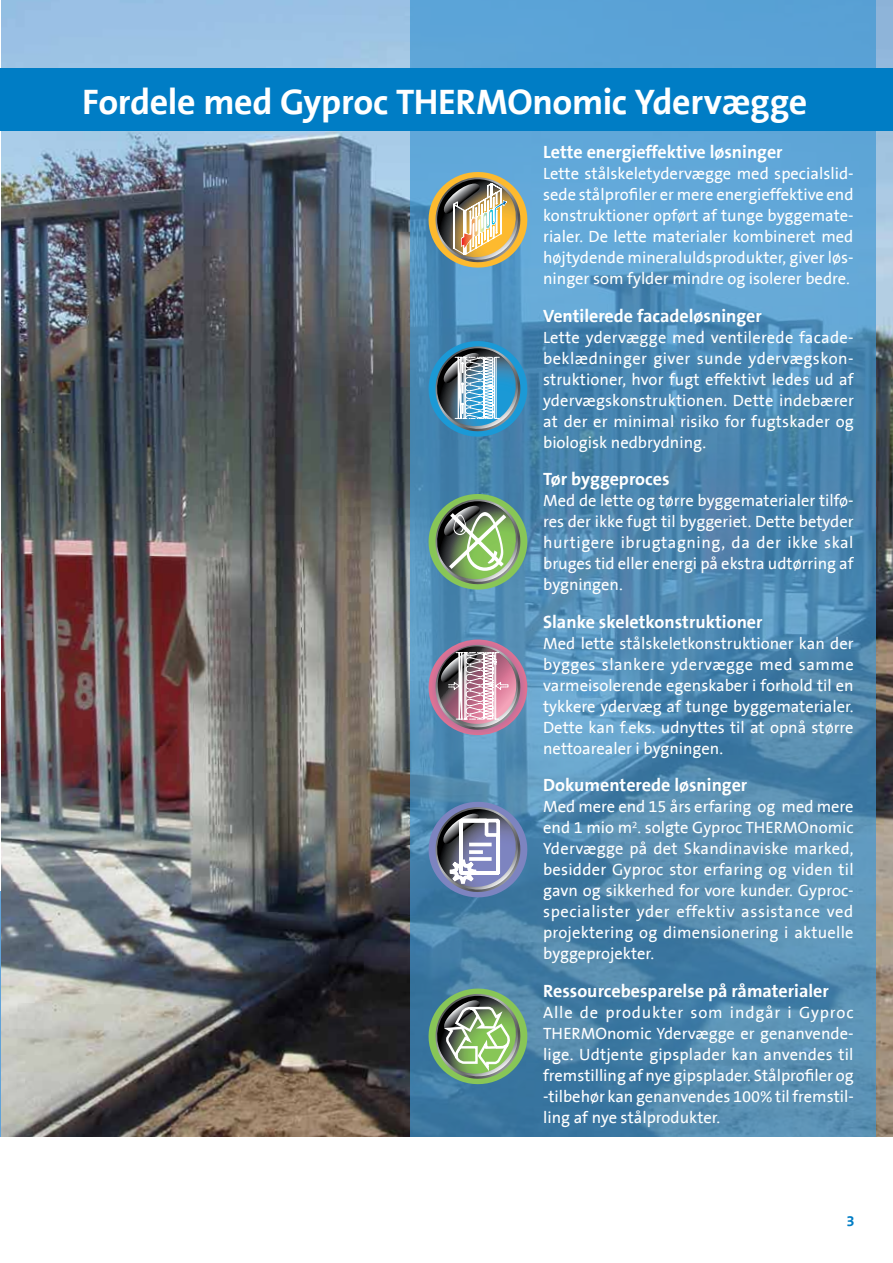
<style>
.page{position:relative;width:893px;height:1263px;background:#fff}
.page>*{position:absolute;margin:0;border:0;box-sizing:border-box;transform-origin:0 0}
.t1{font:700 36px "The Sans B7";letter-spacing:-.01em;color:#fff}
.t2{font:700 18px "The Sans B7";color:#fff}
.t3{font:16.5px/21px "The Sans B5 Plain";color:#fff;text-align:justify}
.t4{font:700 15px "The Sans B7";color:#007dc5}
</style>
<div class="page">
<img style="left:1px;top:0;width:892px;height:1136px">
<svg style="left:410px;top:0;width:466px;height:1136px;background:#518eb8"></svg>
<svg style="left:429px;top:494px;width:98px;height:96px;background:#769d7a"></svg>
<svg style="left:429px;top:341px;width:98px;height:96px;background:#548fb0"></svg>
<svg style="left:422px;top:639px;width:105px;height:96px;background:#9d8aa2"></svg>
<img style="left:429px;top:172px;width:98px;height:96px">
<svg style="left:429px;top:802px;width:98px;height:96px;background:#7786a6"></svg>
<svg style="left:429px;top:988px;width:98px;height:96px;background:#779d79"></svg>
<div style="left:0;top:68px;width:893px;height:63px;background:#007dc5"></div>
<h1 class="t1" style="left:82px;top:83px;width:727px">Fordele med Gyproc THERMOnomic Ydervægge</h1>
<p class="t2" style="left:543px;top:143px;width:241px">Lette energieffektive løsninger</p>
<p class="t3" style="left:543px;top:164px;width:312px">Lette stålskeletydervægge med specialslid&shy;sede stålprofiler er mere energieffektive end konstruktioner opført af tunge byggemate&shy;rialer. De lette materialer kombineret med højtydende mineraluldsprodukter, giver løs&shy;ninger som fylder mindre og isolerer bedre.</p>
<p class="t2" style="left:543px;top:306px;width:220px">Ventilerede facadeløsninger</p>
<p class="t3" style="left:543px;top:327px;width:312px">Lette ydervægge med ventilerede facade&shy;beklædninger giver sunde ydervægskon&shy;struktioner, hvor fugt effektivt ledes ud af ydervægskonstruktionen. Dette indebærer at der er minimal risiko for fugtskader og biologisk nedbrydning.</p>
<p class="t2" style="left:543px;top:470px;width:128px">Tør byggeproces</p>
<p class="t3" style="left:543px;top:491px;width:312px">Med de lette og tørre byggematerialer tilfø&shy;res der ikke fugt til byggeriet. Dette betyder hurtigere ibrugtagning, da der ikke skal bruges tid eller energi på ekstra udtørring af bygningen.</p>
<p class="t2" style="left:543px;top:612px;width:221px">Slanke skeletkonstruktioner</p>
<p class="t3" style="left:543px;top:633px;width:312px">Med lette stålskeletkonstruktioner kan der bygges slankere ydervægge med samme varmeisolerende egenskaber i forhold til en tykkere ydervæg af tunge byggematerialer.<br>Dette kan f.eks. udnyttes til at opnå større nettoarealer i bygningen.</p>
<p class="t2" style="left:543px;top:776px;width:206px">Dokumenterede løsninger</p>
<p class="t3" style="left:543px;top:797px;width:312px">Med mere end 15 års erfaring og med mere end 1 mio m<sup>2</sup>. solgte Gyproc THERMOnomic Ydervægge på det Skandinaviske marked, besidder Gyproc stor erfaring og viden til gavn og sikkerhed for vore kunder. Gyproc&shy;specialister yder effektiv assistance ved projektering og dimensionering i aktuelle byggeprojekter.</p>
<p class="t2" style="left:543px;top:981px;width:287px">Ressourcebesparelse på råmaterialer</p>
<p class="t3" style="left:543px;top:1002px;width:312px">Alle de produkter som indgår i Gyproc THERMOnomic Ydervægge er genanvende&shy;lige. Udtjente gipsplader kan anvendes til fremstilling af nye gipsplader. Stålprofiler og -tilbehør kan genanvendes 100% til fremstil&shy;ling af nye stålprodukter.</p>
<p class="t4" style="left:846px;top:1213px;width:10px">3</p>
</div>
